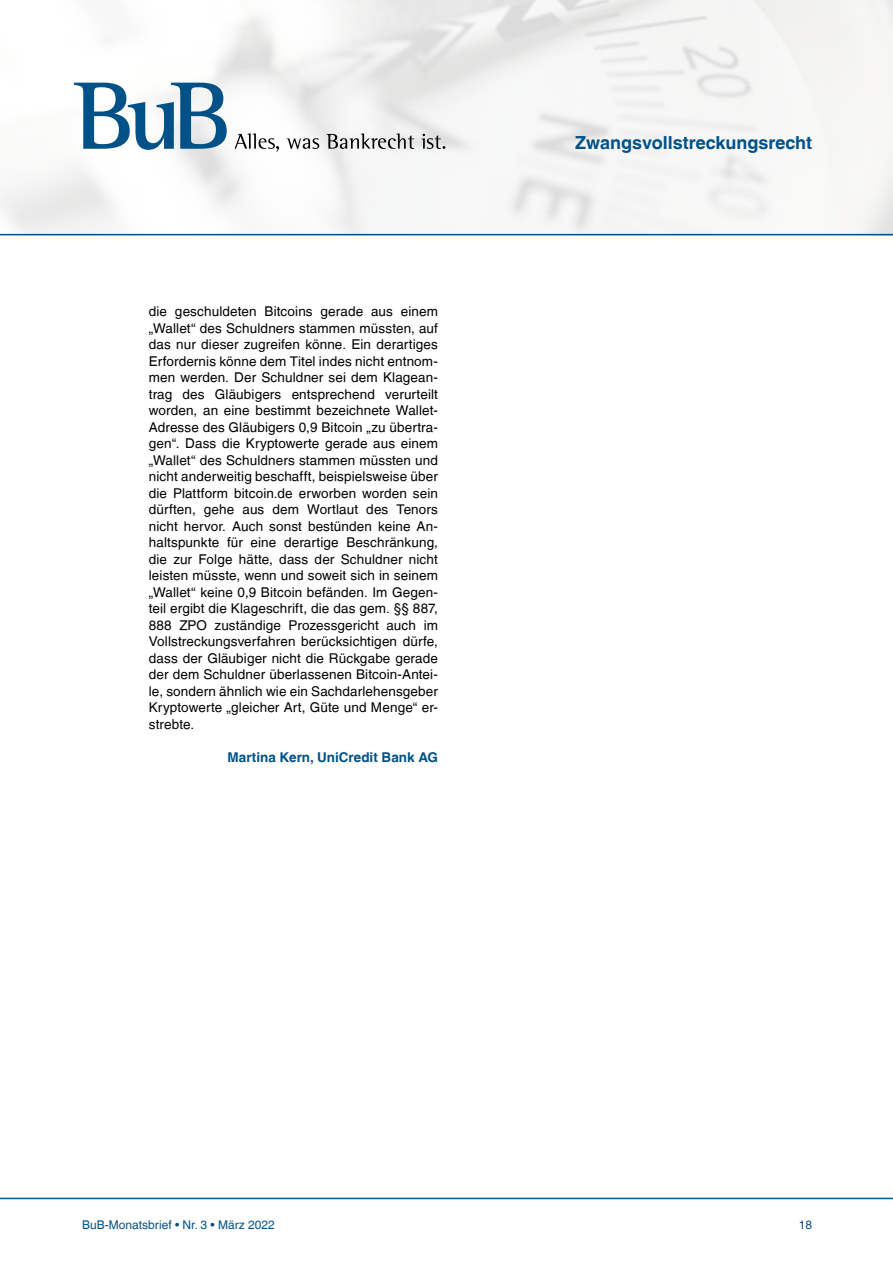
<style>
.page{position:relative;width:893px;height:1263px;background:#fff}
.page>*{position:absolute;margin:0;border:0;box-sizing:border-box;transform-origin:0 0}
.t1{font:700 18px "Helvetica LT";color:#005187}
.t2{font:13.5px/16.5px "Helvetica LT";letter-spacing:.01em;color:#000;text-align:justify}
.t3{font:700 13.5px "Helvetica LT";color:#005187}
.t4{font:12px "Helvetica LT";color:#005187}
</style>
<div class="page">
<svg style="left:74px;top:83px;width:153px;height:67px"></svg>
<svg style="left:235px;top:133px;width:44px;height:19px"></svg>
<svg style="left:287px;top:138px;width:32px;height:11px"></svg>
<svg style="left:326px;top:133px;width:88px;height:16px"></svg>
<svg style="left:421px;top:134px;width:24px;height:15px"></svg>
<hr style="left:0;top:234px;width:893px;height:1px;background:#005187">
<hr style="left:0;top:1198px;width:893px;height:1px;background:#005187">
<p class="t2" style="left:149px;top:303px;width:291px">die geschuldeten Bitcoins gerade aus einem „Wallet“ des Schuldners stammen müssten, auf das nur dieser zugreifen könne. Ein derartiges Erfordernis könne dem Titel indes nicht entnom&shy;men werden. Der Schuldner sei dem Klagean&shy;trag des Gläubigers entsprechend verurteilt worden, an eine bestimmt bezeichnete Wallet-Adresse des Gläubigers 0,9 Bitcoin „zu übertra&shy;gen“. Dass die Kryptowerte gerade aus einem „Wallet“ des Schuldners stammen müssten und nicht anderweitig beschafft, beispielsweise über die Plattform bitcoin.de erworben worden sein dürften, gehe aus dem Wortlaut des Tenors nicht hervor. Auch sonst bestünden keine An&shy;haltspunkte für eine derartige Beschränkung, die zur Folge hätte, dass der Schuldner nicht leisten müsste, wenn und soweit sich in seinem „Wallet“ keine 0,9 Bitcoin befänden. Im Gegen&shy;teil ergibt die Klageschrift, die das gem. §§ 887, 888 ZPO zuständige Prozessgericht auch im Vollstreckungsverfahren berücksichtigen dürfe, dass der Gläubiger nicht die Rückgabe gerade der dem Schuldner überlassenen Bitcoin-Antei&shy;le, sondern ähnlich wie ein Sachdarlehensgeber Kryptowerte „gleicher Art, Güte und Menge“ er&shy;strebte.</p>
<p class="t3" style="left:228px;top:749px;width:212px">Martina Kern, UniCredit Bank AG</p>
<h1 class="t1" style="left:575px;top:132px;width:238px">Zwangsvollstreckungsrecht</h1>
<p class="t4" style="left:82px;top:1218px;width:194px">BuB-Monatsbrief • Nr. 3 • März 2022</p>
<p class="t4" style="left:799px;top:1218px;width:15px">18</p>
</div>
